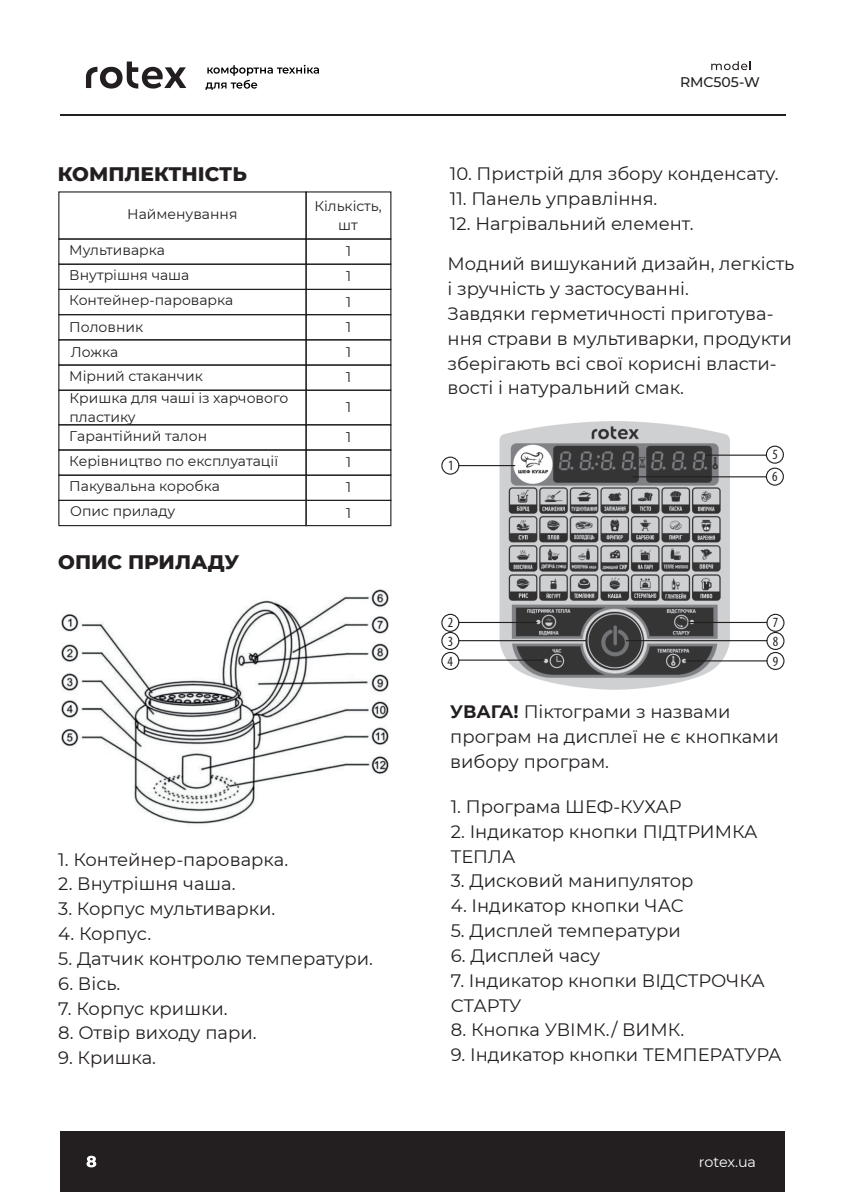
<style>
.page{position:relative;width:846px;height:1192px;background:#fff}
.page>*{position:absolute;margin:0;border:0;box-sizing:border-box;transform-origin:0 0}
.t1{font:800 20px "Montserrat";color:#231f20}
.t2{font:18px/24.8px "Montserrat";color:#231f20}
.t3{font:14.4px "Montserrat";letter-spacing:-.015em;color:#fff}
.t4{font:condensed 14.2px/18px "Myriad Pro";color:#231f20}
.t5{font:14px/25.2px "Montserrat";color:#231f20}
.t6{font:500 14px "Montserrat";color:#231f20}
.s1{font-weight:700}
</style>
<div class="page">
<div style="left:60px;top:1131px;width:724px;height:60px;background:#231f20"></div>
<svg style="left:86px;top:62px;width:100px;height:27px"></svg>
<svg style="left:205px;top:65px;width:114px;height:25px"></svg>
<hr style="left:60px;top:114px;width:725px;height:2px;background:#231f20">
<svg style="left:87px;top:1155px;width:9px;height:12px"></svg>
<img style="left:499px;top:421px;width:230px;height:269px">
<div style="left:58px;top:238px;width:249px;height:27px;border:1px solid #231f20"></div>
<div style="left:305px;top:238px;width:86px;height:27px;border:1px solid #231f20"></div>
<div style="left:58px;top:264px;width:249px;height:26px;border:1px solid #231f20"></div>
<div style="left:305px;top:264px;width:86px;height:26px;border:1px solid #231f20"></div>
<div style="left:58px;top:289px;width:249px;height:26px;border:1px solid #231f20"></div>
<div style="left:305px;top:289px;width:86px;height:26px;border:1px solid #231f20"></div>
<div style="left:58px;top:314px;width:249px;height:26px;border:1px solid #231f20"></div>
<div style="left:305px;top:314px;width:86px;height:26px;border:1px solid #231f20"></div>
<div style="left:58px;top:449px;width:249px;height:27px;border:1px solid #231f20"></div>
<div style="left:305px;top:449px;width:86px;height:27px;border:1px solid #231f20"></div>
<div style="left:58px;top:424px;width:249px;height:26px;border:1px solid #231f20"></div>
<div style="left:305px;top:424px;width:86px;height:26px;border:1px solid #231f20"></div>
<div style="left:58px;top:339px;width:249px;height:27px;border:1px solid #231f20"></div>
<div style="left:305px;top:339px;width:86px;height:27px;border:1px solid #231f20"></div>
<div style="left:58px;top:475px;width:249px;height:26px;border:1px solid #231f20"></div>
<div style="left:305px;top:475px;width:86px;height:26px;border:1px solid #231f20"></div>
<div style="left:58px;top:500px;width:249px;height:26px;border:1px solid #231f20"></div>
<div style="left:305px;top:500px;width:86px;height:26px;border:1px solid #231f20"></div>
<img style="left:61px;top:589px;width:328px;height:235px">
<div style="left:58px;top:390px;width:249px;height:35px;border:1px solid #231f20"></div>
<div style="left:305px;top:390px;width:86px;height:35px;border:1px solid #231f20"></div>
<hr style="left:458px;top:465px;width:57px;height:1px;background:#231f20">
<hr style="left:458px;top:622px;width:79px;height:1px;background:#231f20">
<hr style="left:458px;top:659px;width:87px;height:2px;background:#231f20">
<hr style="left:633px;top:476px;width:134px;height:1px;background:#231f20">
<hr style="left:705px;top:454px;width:62px;height:2px;background:#231f20">
<hr style="left:688px;top:622px;width:79px;height:1px;background:#231f20">
<hr style="left:684px;top:660px;width:83px;height:1px;background:#231f20">
<hr style="left:626px;top:640px;width:141px;height:1px;background:#231f20">
<hr style="left:458px;top:640px;width:128px;height:1px;background:#231f20">
<div style="left:441px;top:456px;width:18px;height:19px;border:1px solid #231f20;border-radius:50%"></div>
<div style="left:441px;top:614px;width:18px;height:18px;border:1px solid #231f20;border-radius:50%"></div>
<div style="left:441px;top:632px;width:18px;height:18px;border:1px solid #231f20;border-radius:50%"></div>
<div style="left:441px;top:652px;width:18px;height:18px;border:1px solid #231f20;border-radius:50%"></div>
<div style="left:766px;top:446px;width:18px;height:18px;border:1px solid #231f20;border-radius:50%"></div>
<div style="left:766px;top:614px;width:18px;height:18px;border:1px solid #231f20;border-radius:50%"></div>
<div style="left:766px;top:632px;width:18px;height:18px;border:1px solid #231f20;border-radius:50%"></div>
<div style="left:766px;top:652px;width:18px;height:18px;border:1px solid #231f20;border-radius:50%"></div>
<div style="left:766px;top:467px;width:18px;height:19px;border:1px solid #231f20;border-radius:50%"></div>
<svg style="left:711px;top:61px;width:40px;height:9px"></svg>
<p class="t1" style="left:58px;top:159px;width:191px">КОМПЛЕКТНІСТЬ</p>
<p class="t5" style="left:127px;top:201px;width:112px">Найменування</p>
<p class="t5" style="left:314px;top:196px;width:69px;line-height:19.4px;text-align:center">Кількість, шт</p>
<p class="t5" style="left:69px;top:237px;width:166px">Мультиварка<br>Внутрішня чаша<br>Контейнер-пароварка<br>Половник<br>Ложка<br>Мірний стаканчик</p>
<p class="t5" style="left:346px;top:238px;width:7px;text-align:justify">1<br>1<br>1<br>1<br>1<br>1</p>
<p class="t5" style="left:70px;top:388px;width:220px;line-height:19.4px">Кришка для чаші із харчового пластику</p>
<p class="t5" style="left:346px;top:394px;width:7px">1</p>
<p class="t5" style="left:69px;top:423px;width:210px">Гарантійний талон<br>Керівництво по експлуатації<br>Пакувальна коробка<br>Опис приладу</p>
<p class="t1" style="left:58px;top:547px;width:183px">ОПИС ПРИЛАДУ</p>
<p class="t5" style="left:346px;top:424px;width:7px;text-align:justify">1<br>1<br>1<br>1</p>
<p class="t2" style="left:58px;top:846px;width:231px">1. Контейнер-пароварка.</p>
<p class="t2" style="left:58px;top:871px;width:179px">2. Внутрішня чаша.</p>
<p class="t2" style="left:58px;top:896px;width:219px">3. Корпус мультиварки.</p>
<p class="t2" style="left:58px;top:920px;width:94px">4. Корпус.</p>
<p class="t2" style="left:58px;top:945px;width:316px">5. Датчик контролю температури.</p>
<p class="t2" style="left:58px;top:970px;width:64px">6. Вісь.</p>
<p class="t2" style="left:58px;top:995px;width:171px">7. Корпус кришки.</p>
<p class="t2" style="left:58px;top:1020px;width:200px">8. Отвір виходу пари.</p>
<p class="t2" style="left:58px;top:1045px;width:99px">9. Кришка.</p>
<p class="t6" style="left:680px;top:72px;width:81px">RMC505-W</p>
<p class="t2" style="left:450px;top:160px;width:330px">10. Пристрій для збору конденсату.</p>
<p class="t2" style="left:450px;top:185px;width:209px">11. Панель управління.</p>
<p class="t2" style="left:450px;top:210px;width:245px">12. Нагрівальний елемент.</p>
<p class="t2" style="left:447px;top:251px;width:348px">Модний вишуканий дизайн, легкість і зручність у застосуванні.<br>Завдяки герметичності приготува&shy;ння страви в мультиварки, продукти зберігають всі свої корисні власти&shy;вості і натуральний смак.</p>
<p class="t4" style="left:448px;top:456px;width:7px">1</p>
<p class="t4" style="left:448px;top:613px;width:7px">2<br>3</p>
<p class="t4" style="left:447px;top:652px;width:7px">4</p>
<p class="t4" style="left:772px;top:443px;width:7px;line-height:22px">5<br>6</p>
<p class="t4" style="left:773px;top:613px;width:7px">7<br>8</p>
<p class="t4" style="left:773px;top:652px;width:7px">9</p>
<p class="t2" style="left:450px;top:699px;width:330px"><span class="s1">УВАГА!</span> Піктограми з назвами програм на дисплеї не є кнопками вибору програм.</p>
<p class="t2" style="left:451px;top:793px;width:232px">1. Програма ШЕФ-КУХАР</p>
<p class="t2" style="left:451px;top:818px;width:308px">2. Індикатор кнопки ПІДТРИМКА<br>ТЕПЛА</p>
<p class="t2" style="left:451px;top:868px;width:244px">3. Дисковий манипулятор</p>
<p class="t2" style="left:451px;top:893px;width:234px">4. Індикатор кнопки ЧАС</p>
<p class="t2" style="left:451px;top:917px;width:232px">5. Дисплей температури</p>
<p class="t2" style="left:451px;top:942px;width:151px">6. Дисплей часу</p>
<p class="t2" style="left:451px;top:967px;width:315px">7. Індикатор кнопки ВІДСТРОЧКА<br>СТАРТУ</p>
<p class="t2" style="left:451px;top:1017px;width:235px">8. Кнопка УВІМК./ ВИМК.</p>
<p class="t2" style="left:451px;top:1042px;width:332px">9. Індикатор кнопки ТЕМПЕРАТУРА</p>
<p class="t3" style="left:699px;top:1152px;width:59px">rotex.ua</p>
</div>
